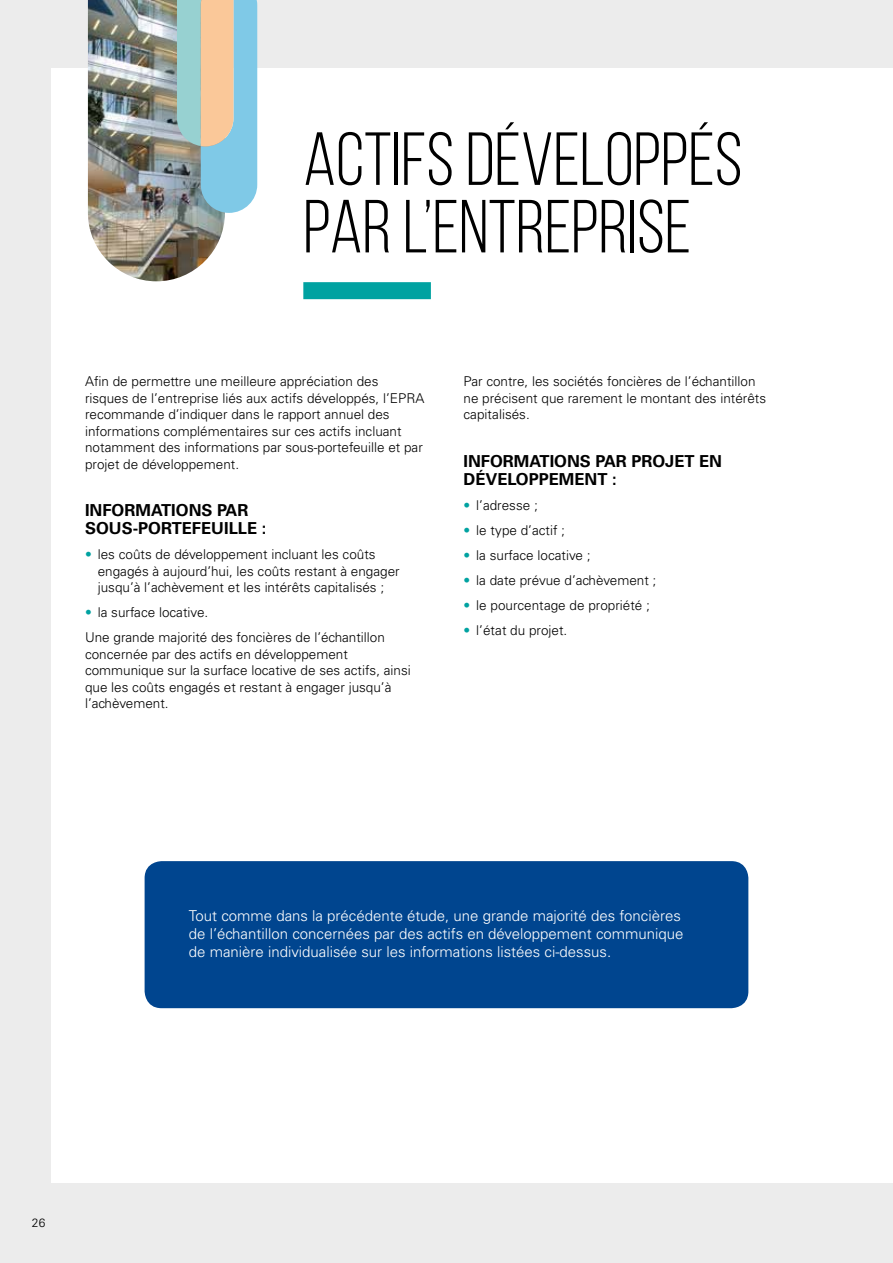
<style>
.page{position:relative;width:893px;height:1263px;background:#ececec}
.page>*{position:absolute;margin:0;border:0;box-sizing:border-box;transform-origin:0 0}
.t1{font:75px/67.5px "Bebas Neue";color:#000}
.t2{font:700 16.5px/18px "Univers LT Std";color:#000}
.t3{font:300 15px/18px "Univers LT Std";color:#fff}
.t4{font:300 13.5px/16.5px "Univers LT Std";color:#000}
.t5{font:300 12px "Univers LT Std";color:#000}
.s1{color:#00a2a1}
</style>
<div class="page">
<div style="left:51px;top:68px;width:842px;height:1114px;background:#fff"></div>
<div style="left:145px;top:861px;width:603px;height:147px;background:#00458f;border-radius:17px"></div>
<svg style="left:303px;top:282px;width:128px;height:17px;background:#03a3a2"></svg>
<img style="left:88px;top:0;width:137px;height:281px">
<svg style="left:177px;top:0;width:80px;height:213px;background:#a8c3c2"></svg>
<h1 class="t1" style="left:303px;top:125px;width:441px">ACTIFS DÉVELOPPÉS<br>PAR L’ENTREPRISE</h1>
<p class="t4" style="left:85px;top:373px;width:341px">Afin de permettre une meilleure appréciation des risques de l’entreprise liés aux actifs développés, l’EPRA recommande d’indiquer dans le rapport annuel des informations complémentaires sur ces actifs incluant notamment des informations par sous-portefeuille et par projet de développement.</p>
<p class="t2" style="left:85px;top:502px;width:183px">INFORMATIONS PAR<br>SOUS‑PORTEFEUILLE :</p>
<p class="t4" style="left:98px;top:546px;width:303px;text-indent:-13px"><span class="s1">•</span> les coûts de développement incluant les coûts engagés à aujourd’hui, les coûts restant à engager jusqu’à l’achèvement et les intérêts capitalisés ;</p>
<p class="t4" style="left:85px;top:600px;width:301px;line-height:25px"><span class="s1">•</span> la surface locative.<br>Une grande majorité des foncières de l’échantillon</p>
<p class="t4" style="left:85px;top:646px;width:327px">concernée par des actifs en développement communique sur la surface locative de ses actifs, ainsi que les coûts engagés et restant à engager jusqu’à l’achèvement.</p>
<p class="t4" style="left:463px;top:373px;width:304px">Par contre, les sociétés foncières de l’échantillon ne précisent que rarement le montant des intérêts capitalisés.</p>
<p class="t2" style="left:463px;top:452px;width:260px">INFORMATIONS PAR PROJET EN<br>DÉVELOPPEMENT :</p>
<p class="t4" style="left:463px;top:497px;width:76px"><span class="s1">•</span> l’adresse ;</p>
<p class="t4" style="left:463px;top:522px;width:103px"><span class="s1">•</span> le type d’actif ;</p>
<p class="t4" style="left:463px;top:547px;width:128px"><span class="s1">•</span> la surface locative ;</p>
<p class="t4" style="left:463px;top:572px;width:194px"><span class="s1">•</span> la date prévue d’achèvement ;</p>
<p class="t4" style="left:463px;top:597px;width:188px"><span class="s1">•</span> le pourcentage de propriété ;</p>
<p class="t4" style="left:463px;top:622px;width:105px"><span class="s1">•</span> l’état du projet.</p>
<p class="t3" style="left:189px;top:906px;width:496px">Tout comme dans la précédente étude, une grande majorité des foncières de l’échantillon concernées par des actifs en développement communique de manière individualisée sur les informations listées ci‑dessus.</p>
<p class="t5" style="left:32px;top:1215px;width:15px">26</p>
</div>
